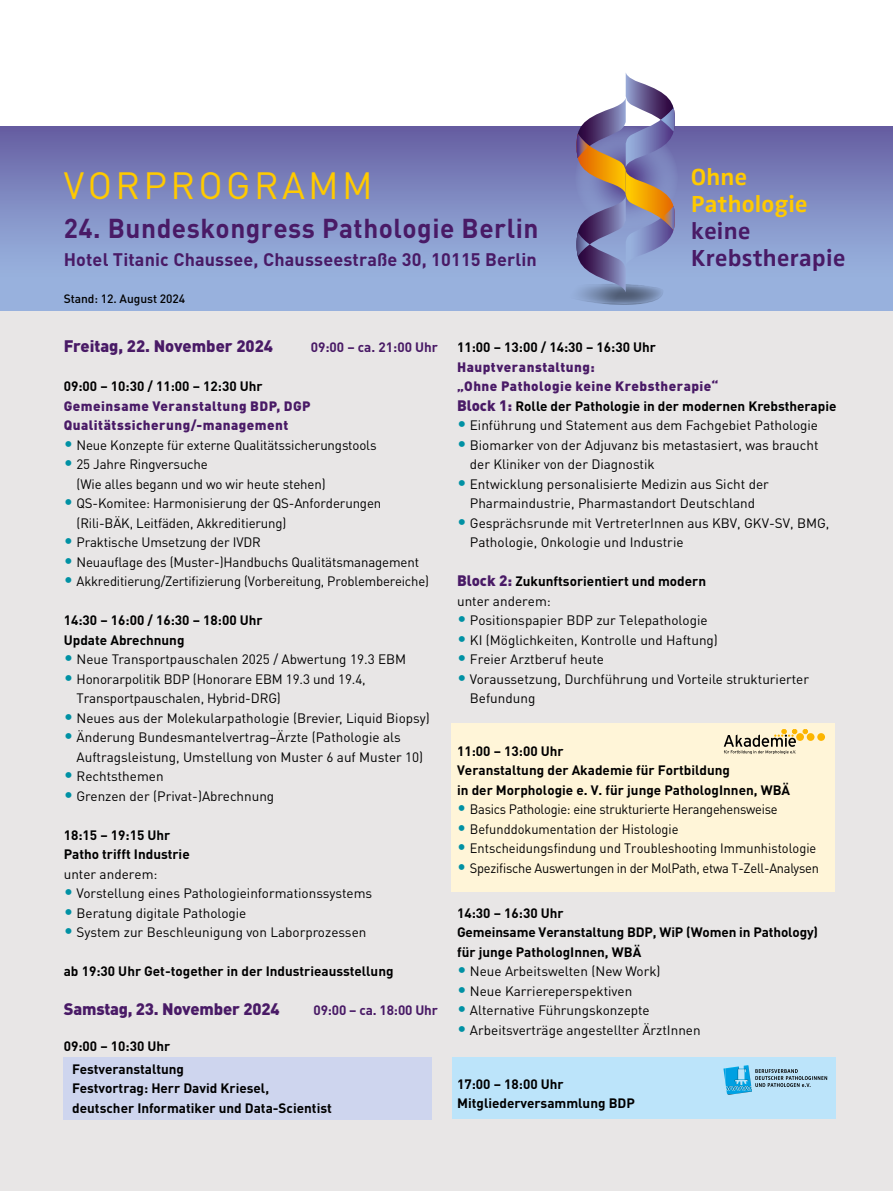
<style>
.page{position:relative;width:893px;height:1191px;background:#fff}
.page>*{position:absolute;margin:0;border:0;box-sizing:border-box;transform-origin:0 0}
._06_BU_fett{font:37.5px "DIN Pro";letter-spacing:.09em;color:#ffca00}
._06_BU_fett-2{font:700 27px "DIN Pro";letter-spacing:.02em;color:#491a66}
.t1{font:700 24px "Zwo Pro";letter-spacing:.015em;color:#491a66}
.t2{font:700 24px "Zwo Pro";letter-spacing:.01em;color:#ffca00}
._06_BU_fett-3{font:700 18px "DIN Pro";letter-spacing:.01em;color:#491a66}
._06_BU_fett-4{font:900 16.5px "DIN Pro";letter-spacing:-.01em;color:#491a66}
._06_BU_fett-5{font:13.5px/19.5px "DIN Pro";color:#000}
._06_BU_fett-6{font:700 13.5px "DIN Pro";color:#000}
._06_BU_fett-7{font:900 13.5px "DIN Pro";letter-spacing:.035em;color:#491a66}
._06_BU_fett-8{font:13.5px "DIN Pro";letter-spacing:-.02em;color:#000;scale:.95 1}
._06_BU_fett-9{font:13.5px "DIN Pro";color:#000;scale:.95 1}
._06_BU_fett-10{font:700 13.5px "DIN Pro";letter-spacing:-.005em;color:#491a66}
._06_BU_fett-11{font:500 12px "DIN Pro";letter-spacing:-.005em;color:#000}
.s1{font-size:18px;color:#0091a4}
.s2{font-weight:900;font-size:15px;color:#491a66}
</style>
<div class="page">
<div style="left:0;top:126px;width:893px;height:1065px;background:#e8e6e6"></div>
<div style="left:0;top:126px;width:893px;height:184px;background:linear-gradient(to bottom,#6863a6,#a0bfe7)"></div>
<svg style="left:550px;top:73px;width:125px;height:233px"></svg>
<div style="left:451px;top:723px;width:383px;height:168px;background:#fff5d8"></div>
<svg style="left:803px;top:729px;width:4px;height:4px"></svg>
<svg style="left:796px;top:733px;width:8px;height:8px"></svg>
<div style="left:807px;top:733px;width:7px;height:8px;background:#fcb500;border-radius:50%"></div>
<svg style="left:817px;top:733px;width:8px;height:8px"></svg>
<svg style="left:724px;top:729px;width:73px;height:25px"></svg>
<div style="left:452px;top:1057px;width:384px;height:62px;background:#bce4fa"></div>
<svg style="left:755px;top:1069px;width:72px;height:18px"></svg>
<img style="left:741px;top:1086px;width:11px;height:7px">
<svg style="left:723px;top:1068px;width:18px;height:27px"></svg>
<img style="left:725px;top:1065px;width:26px;height:23px">
<div style="left:64px;top:1057px;width:368px;height:62px;background:#ced5ee"></div>
<p class="_06_BU_fett" style="left:64px;top:160px;width:310px">VORPROGRAMM</p>
<p class="_06_BU_fett-2" style="left:64px;top:210px;width:476px">24. Bundeskongress Pathologie Berlin</p>
<p class="_06_BU_fett-3" style="left:64px;top:247px;width:475px">Hotel Titanic Chaussee, Chausseestraße 30, 10115 Berlin</p>
<p class="t2" style="left:691px;top:158px;width:57px">Ohne</p>
<p class="t2" style="left:691px;top:185px;width:118px">Pathologie</p>
<p class="t1" style="left:691px;top:212px;width:61px">keine</p>
<p class="t1" style="left:691px;top:239px;width:156px">Krebstherapie</p>
<p class="_06_BU_fett-11" style="left:64px;top:290px;width:123px">Stand: 12. August 2024</p>
<p class="_06_BU_fett-4" style="left:64px;top:335px;width:211px">Freitag, 22. November 2024</p>
<p class="_06_BU_fett-10" style="left:311px;top:338px;width:129px">09:00 – ca. 21:00 Uhr</p>
<p class="_06_BU_fett-6" style="left:64px;top:377px;width:200px">09:00 – 10:30 / 11:00 – 12:30 Uhr</p>
<p class="_06_BU_fett-7" style="left:64px;top:396px;width:248px">Gemeinsame Veranstaltung BDP, DGP</p>
<p class="_06_BU_fett-7" style="left:64px;top:416px;width:226px">Qualitätssicherung/-management</p>
<p class="_06_BU_fett-5" style="left:64px;top:434px;width:314px"><span class="s1">•</span> Neue Konzepte für externe Qualitätssicherungstools</p>
<p class="_06_BU_fett-5" style="left:64px;top:454px;width:146px"><span class="s1">•</span> 25 Jahre Ringversuche</p>
<p class="_06_BU_fett-5" style="left:77px;top:473px;width:251px">(Wie alles begann und wo wir heute stehen)</p>
<p class="_06_BU_fett-5" style="left:64px;top:493px;width:319px"><span class="s1">•</span> QS-Komitee: Harmonisierung der QS-Anforderungen</p>
<p class="_06_BU_fett-5" style="left:77px;top:512px;width:212px">(Rili-BÄK, Leitfäden, Akkreditierung)</p>
<p class="_06_BU_fett-5" style="left:64px;top:532px;width:199px"><span class="s1">•</span> Praktische Umsetzung der IVDR</p>
<p class="_06_BU_fett-5" style="left:64px;top:551px;width:357px"><span class="s1">•</span> Neuauflage des (Muster-)Handbuchs Qualitätsmanagement</p>
<p class="_06_BU_fett-5" style="left:64px;top:571px;width:367px"><span class="s1">•</span> Akkreditierung/Zertifizierung (Vorbereitung, Problembereiche)</p>
<p class="_06_BU_fett-6" style="left:64px;top:611px;width:200px">14:30 – 16:00 / 16:30 – 18:00 Uhr</p>
<p class="_06_BU_fett-6" style="left:64px;top:630px;width:122px">Update Abrechnung</p>
<p class="_06_BU_fett-5" style="left:64px;top:649px;width:344px"><span class="s1">•</span> Neue Transportpauschalen 2025 / Abwertung 19.3 EBM</p>
<p class="_06_BU_fett-5" style="left:64px;top:668px;width:303px"><span class="s1">•</span> Honorarpolitik BDP (Honorare EBM 19.3 und 19.4,</p>
<p class="_06_BU_fett-5" style="left:77px;top:688px;width:206px">Transportpauschalen, Hybrid-DRG)</p>
<p class="_06_BU_fett-5" style="left:64px;top:707px;width:368px"><span class="s1">•</span> Neues aus der Molekularpathologie (Brevier, Liquid Biopsy)</p>
<p class="_06_BU_fett-5" style="left:64px;top:727px;width:338px"><span class="s1">•</span> Änderung Bundesmantelvertrag–Ärzte (Pathologie als</p>
<p class="_06_BU_fett-5" style="left:77px;top:746px;width:348px">Auftragsleistung, Umstellung von Muster 6 auf Muster 10)</p>
<p class="_06_BU_fett-5" style="left:64px;top:766px;width:101px"><span class="s1">•</span> Rechtsthemen</p>
<p class="_06_BU_fett-5" style="left:64px;top:785px;width:212px"><span class="s1">•</span> Grenzen der (Privat-)Abrechnung</p>
<p class="_06_BU_fett-6" style="left:64px;top:825px;width:108px">18:15 – 19:15 Uhr</p>
<p class="_06_BU_fett-6" style="left:64px;top:845px;width:127px">Patho trifft Industrie</p>
<p class="_06_BU_fett-5" style="left:64px;top:863px;width:95px">unter anderem:</p>
<p class="_06_BU_fett-5" style="left:64px;top:883px;width:310px"><span class="s1">•</span> Vorstellung eines Pathologieinformationssystems</p>
<p class="_06_BU_fett-5" style="left:64px;top:902px;width:184px"><span class="s1">•</span> Beratung digitale Pathologie</p>
<p class="_06_BU_fett-5" style="left:64px;top:922px;width:304px"><span class="s1">•</span> System zur Beschleunigung von Laborprozessen</p>
<p class="_06_BU_fett-6" style="left:64px;top:962px;width:331px">ab 19:30 Uhr Get-together in der Industrieausstellung</p>
<p class="_06_BU_fett-4" style="left:64px;top:998px;width:217px">Samstag, 23. November 2024</p>
<p class="_06_BU_fett-10" style="left:313px;top:1001px;width:126px">09:00 – ca. 18:00 Uhr</p>
<p class="_06_BU_fett-6" style="left:64px;top:1037px;width:108px">09:00 – 10:30 Uhr</p>
<p class="_06_BU_fett-6" style="left:72px;top:1060px;width:113px">Festveranstaltung</p>
<p class="_06_BU_fett-6" style="left:72px;top:1079px;width:198px">Festvortrag: Herr David Kriesel,</p>
<p class="_06_BU_fett-6" style="left:72px;top:1098px;width:261px">deutscher Informatiker und Data-Scientist</p>
<p class="_06_BU_fett-6" style="left:457px;top:338px;width:200px">11:00 – 13:00 / 14:30 – 16:30 Uhr</p>
<p class="_06_BU_fett-7" style="left:457px;top:357px;width:139px">Hauptveranstaltung:</p>
<p class="_06_BU_fett-7" style="left:457px;top:377px;width:263px">„Ohne Pathologie keine Krebstherapie“</p>
<p class="_06_BU_fett-6" style="left:457px;top:396px;width:381px"><span class="s2">Block 1:</span> Rolle der Pathologie in der modernen Krebstherapie</p>
<p class="_06_BU_fett-5" style="left:457px;top:415px;width:362px"><span class="s1">•</span> Einführung und Statement aus dem Fachgebiet Pathologie</p>
<p class="_06_BU_fett-5" style="left:470px;top:434px;width:350px;text-indent:-13px"><span class="s1">•</span> Biomarker von der Adjuvanz bis metastasiert, was braucht der Kliniker von der Diagnostik</p>
<p class="_06_BU_fett-5" style="left:457px;top:473px;width:313px;text-align:center"><span class="s1">•</span> Entwicklung personalisierte Medizin aus Sicht der<br>Pharmaindustrie, Pharmastandort Deutschland</p>
<p class="_06_BU_fett-5" style="left:470px;top:512px;width:361px;text-indent:-13px"><span class="s1">•</span> Gesprächsrunde mit VertreterInnen aus KBV, GKV-SV, BMG,<br>Pathologie, Onkologie und Industrie</p>
<p class="_06_BU_fett-6" style="left:457px;top:572px;width:251px"><span class="s2">Block 2:</span> Zukunftsorientiert und modern</p>
<p class="_06_BU_fett-5" style="left:457px;top:590px;width:95px">unter anderem:</p>
<p class="_06_BU_fett-5" style="left:457px;top:610px;width:252px"><span class="s1">•</span> Positionspapier BDP zur Telepathologie</p>
<p class="_06_BU_fett-5" style="left:457px;top:629px;width:262px"><span class="s1">•</span> KI (Möglichkeiten, Kontrolle und Haftung)</p>
<p class="_06_BU_fett-5" style="left:457px;top:649px;width:149px"><span class="s1">•</span> Freier Arztberuf heute</p>
<p class="_06_BU_fett-5" style="left:470px;top:668px;width:341px;text-indent:-13px"><span class="s1">•</span> Voraussetzung, Durchführung und Vorteile strukturierter<br>Befundung</p>
<p class="_06_BU_fett-6" style="left:457px;top:741px;width:108px">11:00 – 13:00 Uhr</p>
<p class="_06_BU_fett-6" style="left:457px;top:761px;width:274px">Veranstaltung der Akademie für Fortbildung</p>
<p class="_06_BU_fett-6" style="left:457px;top:780px;width:335px">in der Morphologie e. V. für junge PathologInnen, WBÄ</p>
<p class="_06_BU_fett-8" style="left:457px;top:800px;width:339px"><span class="s1">•</span> Basics Pathologie: eine strukturierte Herangehensweise</p>
<p class="_06_BU_fett-9" style="left:457px;top:819px;width:235px"><span class="s1">•</span> Befunddokumentation der Histologie</p>
<p class="_06_BU_fett-9" style="left:457px;top:839px;width:380px"><span class="s1">•</span> Entscheidungsfindung und Troubleshooting Immunhistologie</p>
<p class="_06_BU_fett-8" style="left:457px;top:858px;width:382px"><span class="s1">•</span> Spezifische Auswertungen in der MolPath, etwa T-Zell-Analysen</p>
<p class="_06_BU_fett-6" style="left:457px;top:903px;width:108px">14:30 – 16:30 Uhr</p>
<p class="_06_BU_fett-6" style="left:457px;top:923px;width:362px">Gemeinsame Veranstaltung BDP, WiP (Women in Pathology)</p>
<p class="_06_BU_fett-6" style="left:457px;top:942px;width:186px">für junge PathologInnen, WBÄ</p>
<p class="_06_BU_fett-5" style="left:457px;top:961px;width:205px"><span class="s1">•</span> Neue Arbeitswelten (New Work)</p>
<p class="_06_BU_fett-5" style="left:457px;top:980px;width:177px"><span class="s1">•</span> Neue Karriereperspektiven</p>
<p class="_06_BU_fett-5" style="left:457px;top:1000px;width:194px"><span class="s1">•</span> Alternative Führungskonzepte</p>
<p class="_06_BU_fett-5" style="left:457px;top:1019px;width:245px"><span class="s1">•</span> Arbeitsverträge angestellter ÄrztInnen</p>
<p class="_06_BU_fett-6" style="left:457px;top:1074px;width:108px">17:00 – 18:00 Uhr</p>
<p class="_06_BU_fett-6" style="left:457px;top:1094px;width:179px">Mitgliederversammlung BDP</p>
</div>
